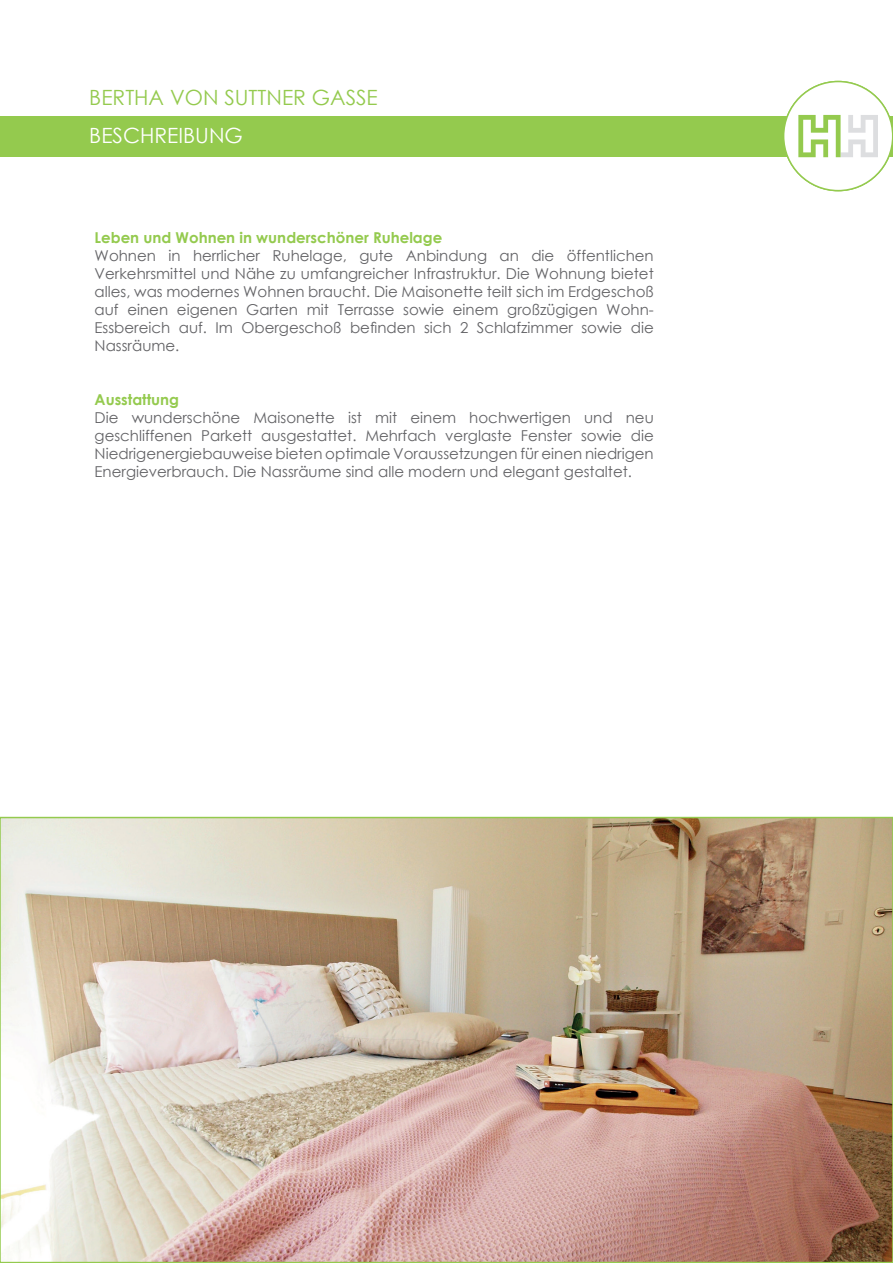
<style>
.page{position:relative;width:893px;height:1263px;background:#fff}
.page>*{position:absolute;margin:0;border:0;box-sizing:border-box;transform-origin:0 0}
.t1{font:21px "Century Gothic";color:#94ca4e}
.t2{font:21px "Century Gothic";color:#fff}
.t3{font:15px/18px "Century Gothic";color:#636366;text-align:justify}
.t4{font:700 15px "Century Gothic";color:#94ca4e}
</style>
<div class="page">
<div style="left:0;top:116px;width:893px;height:40px;background:#94ca4e"></div>
<div style="left:784px;top:82px;width:109px;height:109px;background:#fff;border-radius:50%"></div>
<div style="left:783px;top:81px;width:110px;height:110px;border:2px solid #94ca4e;border-radius:50%"></div>
<svg style="left:798px;top:115px;width:80px;height:42px"></svg>
<img style="left:3px;top:820px;width:887px;height:440px">
<div style="left:0;top:817px;width:893px;height:446px;border:2px solid #94ca4e"></div>
<h1 class="t1" style="left:89px;top:83px;width:290px">BERTHA VON SUTTNER GASSE</h1>
<h1 class="t2" style="left:89px;top:121px;width:155px">BESCHREIBUNG</h1>
<p class="t4" style="left:95px;top:226px;width:349px">Leben und Wohnen in wunderschöner Ruhelage</p>
<p class="t3" style="left:95px;top:246px;width:561px">Wohnen in herrlicher Ruhelage, gute Anbindung an die öffentlichen Verkehrsmittel und Nähe zu umfangreicher Infrastruktur. Die Wohnung bietet alles, was modernes Wohnen braucht. Die Maisonette teilt sich im Erdgeschoß auf einen eigenen Garten mit Terrasse sowie einem großzügigen Wohn-Essbereich auf. Im Obergeschoß befinden sich 2 Schlafzimmer sowie die Nassräume.</p>
<p class="t4" style="left:95px;top:388px;width:86px">Ausstattung</p>
<p class="t3" style="left:95px;top:408px;width:561px">Die wunderschöne Maisonette ist mit einem hochwertigen und neu geschliffenen Parkett ausgestattet. Mehrfach verglaste Fenster sowie die Niedrigenergiebauweise bieten optimale Voraussetzungen für einen niedrigen Energieverbrauch. Die Nassräume sind alle modern und elegant gestaltet.</p>
</div>
